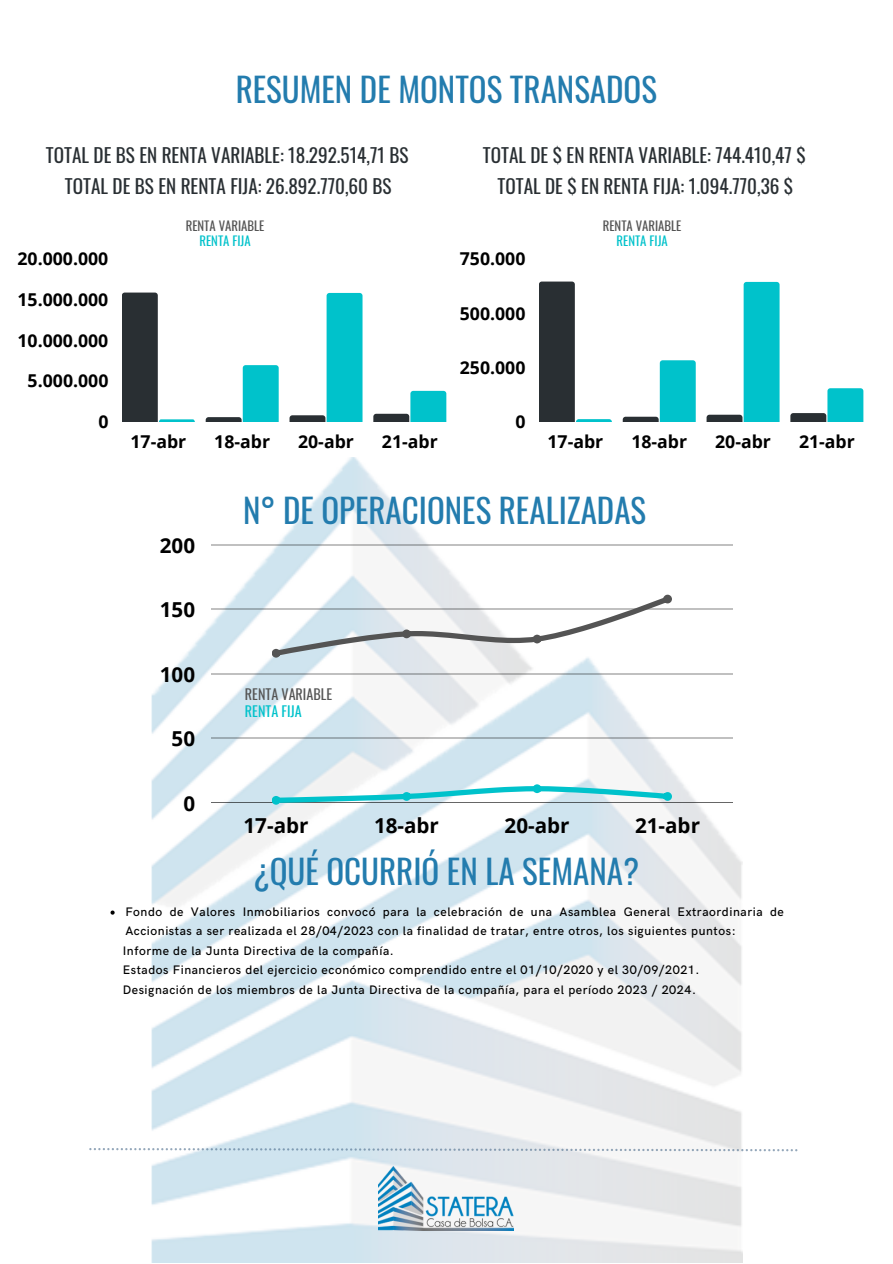
<style>
.page{position:relative;width:893px;height:1264px;background:#fff}
.page>*{position:absolute;margin:0;border:0;box-sizing:border-box;transform-origin:0 0}
.t1{font:33px "Oswald";color:#237cae}
.t2{font:700 20.55px "Open Sans";color:#000}
.t3{font:19.2px "Oswald";color:#292f33}
.t4{font:700 17.7px "Open Sans";color:#000}
.t5{font:14.1px "Oswald";color:#545454}
.t6{font:14.1px "Oswald";color:#00c2cb}
.t7{font:12.75px "Oswald";color:#545454}
.t8{font:12.75px "Oswald";color:#00c2cb}
.t9{font:500 12.3px/19.5px "HK Grotesk";letter-spacing:.045em;color:#000}
</style>
<div class="page">
<img style="left:151px;top:457px;width:591px;height:805px">
<svg style="left:122px;top:292px;width:73px;height:130px"></svg>
<svg style="left:206px;top:365px;width:73px;height:57px"></svg>
<svg style="left:289px;top:293px;width:73px;height:129px"></svg>
<svg style="left:373px;top:391px;width:73px;height:31px"></svg>
<hr style="left:211px;top:544px;width:521px;height:1px;background:#000">
<hr style="left:211px;top:609px;width:521px;height:1px;background:#000">
<hr style="left:211px;top:673px;width:521px;height:1px;background:#000">
<hr style="left:211px;top:738px;width:521px;height:1px;background:#000">
<hr style="left:211px;top:802px;width:521px;height:1px;background:#000">
<svg style="left:272px;top:594px;width:399px;height:63px"></svg>
<svg style="left:272px;top:784px;width:399px;height:20px"></svg>
<img style="left:379px;top:1166px;width:135px;height:64px">
<svg style="left:539px;top:281px;width:73px;height:141px"></svg>
<svg style="left:622px;top:360px;width:73px;height:62px"></svg>
<svg style="left:706px;top:282px;width:73px;height:140px"></svg>
<svg style="left:790px;top:388px;width:73px;height:34px"></svg>
<svg style="left:89px;top:1147px;width:708px;height:4px"></svg>
<svg style="left:110px;top:910px;width:5px;height:4px"></svg>
<h1 class="t1" style="left:236px;top:64px;width:423px">RESUMEN DE MONTOS TRANSADOS</h1>
<h3 class="t3" style="left:46px;top:140px;width:364px">TOTAL DE BS EN RENTA VARIABLE: 18.292.514,71 BS</h3>
<h3 class="t3" style="left:483px;top:140px;width:324px">TOTAL DE $ EN RENTA VARIABLE: 744.410,47 $</h3>
<h3 class="t3" style="left:65px;top:171px;width:328px">TOTAL DE BS EN RENTA FIJA: 26.892.770,60 BS</h3>
<h3 class="t3" style="left:497px;top:171px;width:297px">TOTAL DE $ EN RENTA FIJA: 1.094.770,36 $</h3>
<p class="t7" style="left:186px;top:216px;width:80px">RENTA VARIABLE</p>
<p class="t8" style="left:199px;top:230px;width:53px">RENTA FIJA</p>
<p class="t7" style="left:602px;top:216px;width:80px">RENTA VARIABLE</p>
<p class="t8" style="left:616px;top:230px;width:53px">RENTA FIJA</p>
<h3 class="t4" style="left:18px;top:246px;width:92px">20.000.000</h3>
<h3 class="t4" style="left:18px;top:287px;width:92px">15.000.000</h3>
<h3 class="t4" style="left:18px;top:328px;width:92px">10.000.000</h3>
<h3 class="t4" style="left:28px;top:368px;width:82px">5.000.000</h3>
<h3 class="t4" style="left:98px;top:409px;width:12px">0</h3>
<h3 class="t4" style="left:460px;top:246px;width:67px">750.000</h3>
<h3 class="t4" style="left:460px;top:301px;width:67px">500.000</h3>
<h3 class="t4" style="left:460px;top:355px;width:67px">250.000</h3>
<h3 class="t4" style="left:515px;top:409px;width:12px">0</h3>
<h3 class="t4" style="left:130px;top:428px;width:57px">17-abr</h3>
<h3 class="t4" style="left:214px;top:428px;width:57px">18-abr</h3>
<h3 class="t4" style="left:298px;top:428px;width:57px">20-abr</h3>
<h3 class="t4" style="left:382px;top:428px;width:57px">21-abr</h3>
<h3 class="t4" style="left:547px;top:428px;width:57px">17-abr</h3>
<h3 class="t4" style="left:631px;top:428px;width:57px">18-abr</h3>
<h3 class="t4" style="left:715px;top:428px;width:57px">20-abr</h3>
<h3 class="t4" style="left:799px;top:428px;width:57px">21-abr</h3>
<h2 class="t2" style="left:160px;top:531px;width:37px">200</h2>
<h2 class="t2" style="left:160px;top:595px;width:37px">150</h2>
<h2 class="t2" style="left:160px;top:660px;width:37px">100</h2>
<h2 class="t2" style="left:172px;top:724px;width:25px">50</h2>
<h2 class="t2" style="left:183px;top:788px;width:13px">0</h2>
<h1 class="t1" style="left:243px;top:484px;width:404px">N° DE OPERACIONES REALIZADAS</h1>
<p class="t5" style="left:245px;top:683px;width:89px">RENTA VARIABLE</p>
<p class="t6" style="left:245px;top:700px;width:58px">RENTA FIJA</p>
<h2 class="t2" style="left:243px;top:811px;width:66px">17-abr</h2>
<h2 class="t2" style="left:374px;top:811px;width:66px">18-abr</h2>
<h2 class="t2" style="left:504px;top:811px;width:66px">20-abr</h2>
<h2 class="t2" style="left:635px;top:811px;width:66px">21-abr</h2>
<h1 class="t1" style="left:253px;top:845px;width:387px">¿QUÉ OCURRIÓ EN LA SEMANA?</h1>
<p class="t9" style="left:123px;top:902px;width:662px">Fondo de Valores Inmobiliarios convocó para la celebración de una Asamblea General Extraordinaria de Accionistas a ser realizada el 28/04/2023 con la finalidad de tratar, entre otros, los siguientes puntos:<br>Informe de la Junta Directiva de la compañía.<br>Estados Financieros del ejercicio económico comprendido entre el 01/10/2020 y el 30/09/2021.<br>Designación de los miembros de la Junta Directiva de la compañía, para el período 2023 / 2024.</p>
</div>
